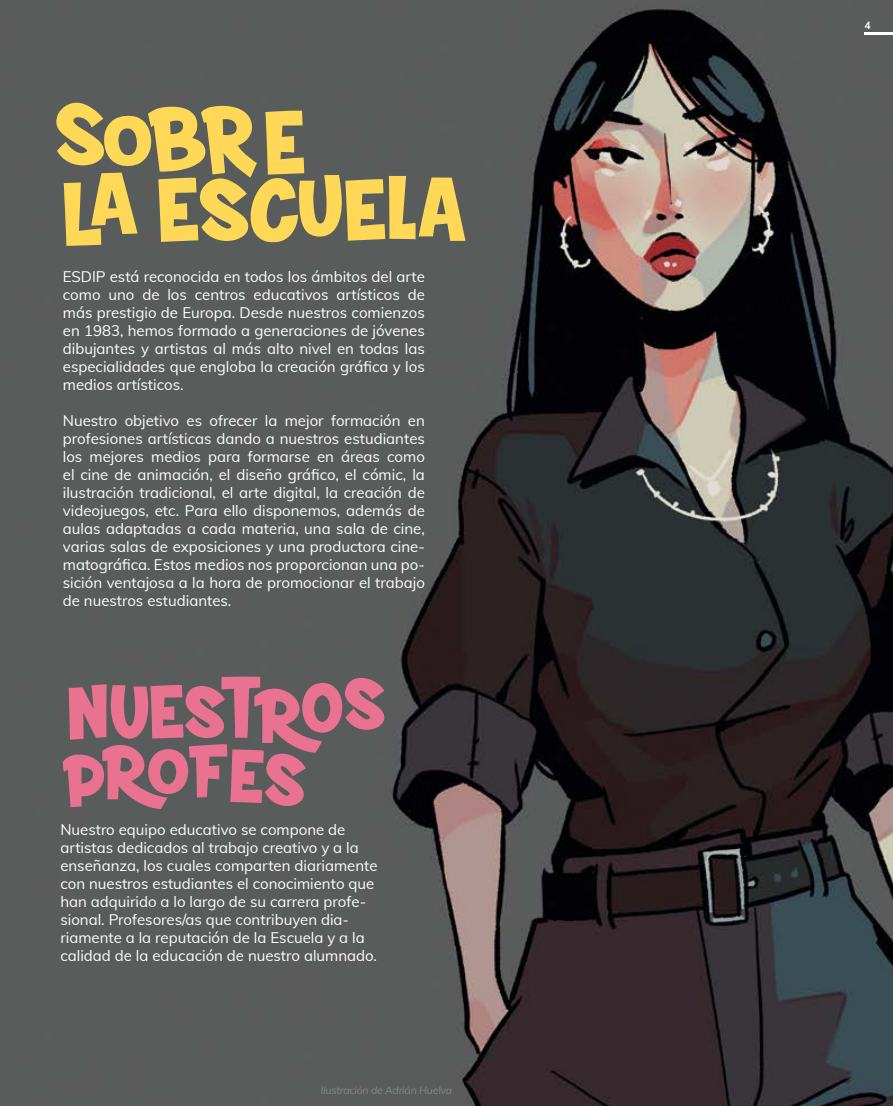
<style>
.page{position:relative;width:893px;height:1106px;background:#fff}
.page>*{position:absolute;margin:0;border:0;box-sizing:border-box;transform-origin:0 0}
.t1{font:15px/18px "Muli";color:#fff;text-align:justify}
.t2{font:italic 10.5px "Muli";letter-spacing:-.02em;color:#878787}
.t3{font:700 10.5px "Muli";color:#fff}
</style>
<div class="page">
<img style="left:0;top:0;width:893px;height:1106px">
<svg style="left:56px;top:103px;width:409px;height:143px"></svg>
<svg style="left:63px;top:671px;width:345px;height:149px"></svg>
<hr style="left:864px;top:32px;width:29px;height:3px;background:#fff">
<p class="t1" style="left:63px;top:266px;width:364px">ESDIP está reconocida en todos los ámbitos del arte como uno de los centros educativos artísticos de más prestigio de Europa. Desde nuestros comienzos en 1983, hemos formado a generaciones de jóvenes dibujantes y artistas al más alto nivel en todas las especialidades que engloba la creación gráfica y los medios artísticos.</p>
<p class="t1" style="left:63px;top:410px;width:364px">Nuestro objetivo es ofrecer la mejor formación en profesiones artísticas dando a nuestros estudiantes los mejores medios para formarse en áreas como el cine de animación, el diseño gráfico, el cómic, la ilustración tradicional, el arte digital, la creación de videojuegos, etc. Para ello disponemos, además de aulas adaptadas a cada materia, una sala de cine, varias salas de exposiciones y una productora cine&shy;matográfica. Estos medios nos proporcionan una po&shy;sición ventajosa a la hora de promocionar el trabajo de nuestros estudiantes.</p>
<p class="t1" style="left:60px;top:820px;width:319px;text-align:left">Nuestro equipo educativo se compone de artistas dedicados al trabajo creativo y a la enseñanza, los cuales comparten diariamente con nuestros estudiantes el conocimiento que han adquirido a lo largo de su carrera profe&shy;sional. Profesores/as que contribuyen dia&shy;riamente a la reputación de la Escuela y a la calidad de la educación de nuestro alumnado.</p>
<p class="t2" style="left:321px;top:1082px;width:133px">Ilustración de Adrián Huelva</p>
<p class="t3" style="left:864px;top:17px;width:8px">4</p>
</div>
